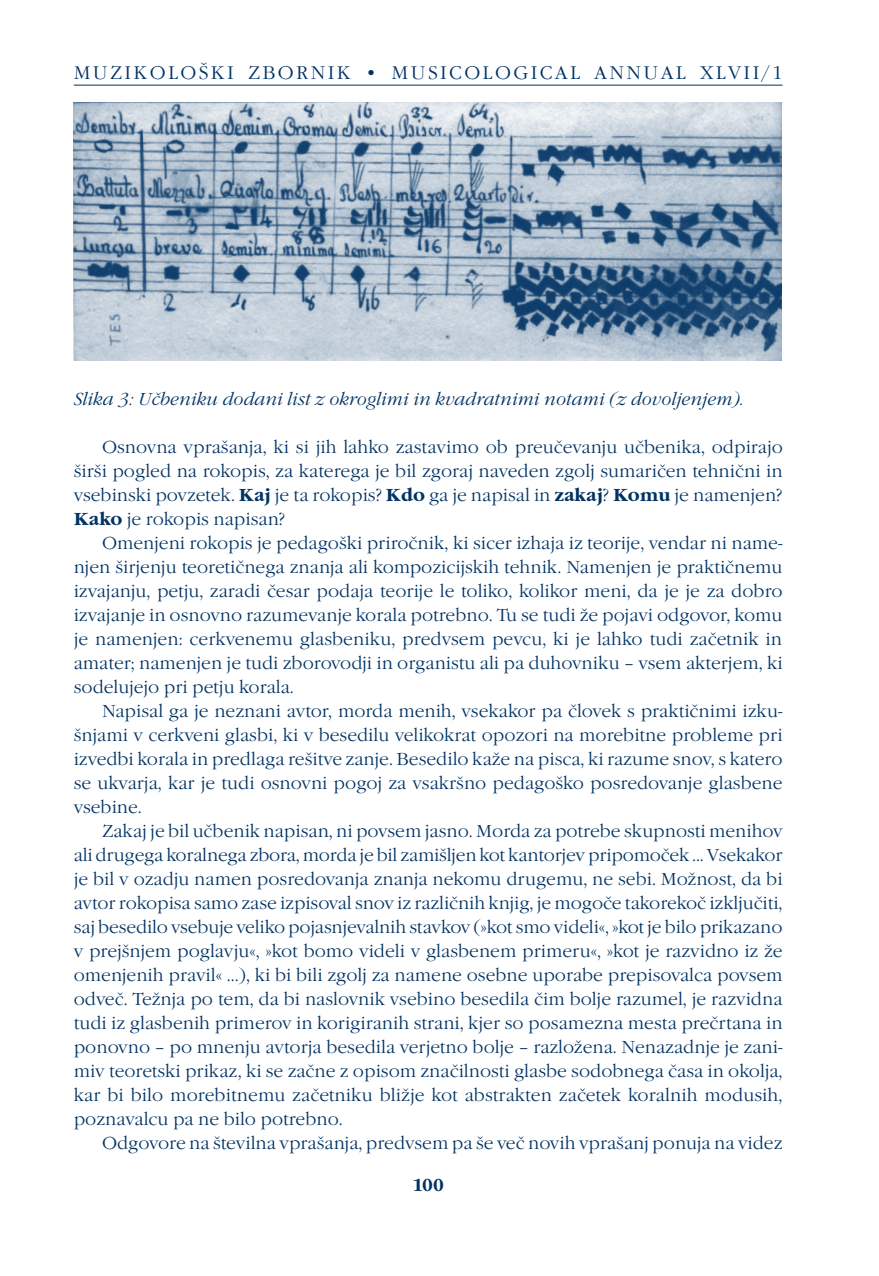
<style>
.page{position:relative;width:879px;height:1276px;background:#fff}
.page>*{position:absolute;margin:0;border:0;box-sizing:border-box;transform-origin:0 0}
.t1{font:19px "Garamond Itc TEE Ligh";letter-spacing:.125em;color:#003263}
.t2{font:18px/24px "Garamond Itc TEE Ligh";color:#003263;text-align:justify}
.t3{font:18px "Garamond Itc TEE Ligh Ital";color:#003263}
.t4{font:700 18px "Garamond Itc TEE";color:#003263}
.s1{font-family:"Garamond Itc TEE";font-weight:700}
</style>
<div class="page">
<hr style="left:74px;top:85px;width:708px;height:1px;background:#003263">
<img style="left:74px;top:102px;width:708px;height:259px">
<p class="t1" style="left:74px;top:62px;width:710px">MUZIKOLOŠKI ZBORNIK • MUSICOLOGICAL ANNUAL XLVII/1</p>
<p class="t3" style="left:74px;top:389px;width:672px">Slika 3: Učbeniku dodani list z okroglimi in kvadratnimi notami (z dovoljenjem).</p>
<p class="t2" style="left:74px;top:435px;width:711px;text-indent:28px">Osnovna vprašanja, ki si jih lahko zastavimo ob preučevanju učbenika, odpirajo širši pogled na rokopis, za katerega je bil zgoraj naveden zgolj sumaričen tehnični in vsebinski povzetek. <span class="s1">Kaj</span> je ta rokopis? <span class="s1">Kdo</span> ga je napisal in <span class="s1">zakaj</span>? <span class="s1">Komu</span> je namenjen?<br><span class="s1">Kako</span> je rokopis napisan?</p>
<p class="t2" style="left:74px;top:531px;width:710px;text-indent:28px">Omenjeni rokopis je pedagoški priročnik, ki sicer izhaja iz teorije, vendar ni name&shy;njen širjenju teoretičnega znanja ali kompozicijskih tehnik. Namenjen je praktičnemu izvajanju, petju, zaradi česar podaja teorije le toliko, kolikor meni, da je je za dobro izvajanje in osnovno razumevanje korala potrebno. Tu se tudi že pojavi odgovor, komu je namenjen: cerkvenemu glasbeniku, predvsem pevcu, ki je lahko tudi začetnik in amater; namenjen je tudi zborovodji in organistu ali pa duhovniku – vsem akterjem, ki sodelujejo pri petju korala.</p>
<p class="t2" style="left:74px;top:699px;width:710px;text-indent:28px">Napisal ga je neznani avtor, morda menih, vsekakor pa človek s praktičnimi izku&shy;šnjami v cerkveni glasbi, ki v besedilu velikokrat opozori na morebitne probleme pri izvedbi korala in predlaga rešitve zanje. Besedilo kaže na pisca, ki razume snov, s katero se ukvarja, kar je tudi osnovni pogoj za vsakršno pedagoško posredovanje glasbene vsebine.</p>
<p class="t2" style="left:74px;top:819px;width:710px;text-indent:28px">Zakaj je bil učbenik napisan, ni povsem jasno. Morda za potrebe skupnosti menihov ali drugega koralnega zbora, morda je bil zamišljen kot kantorjev pripomoček ... Vsekakor je bil v ozadju namen posredovanja znanja nekomu drugemu, ne sebi. Možnost, da bi avtor rokopisa samo zase izpisoval snov iz različnih knjig, je mogoče takorekoč izključiti, saj besedilo vsebuje veliko pojasnjevalnih stavkov (»kot smo videli«, »kot je bilo prikazano v prejšnjem poglavju«, »kot bomo videli v glasbenem primeru«, »kot je razvidno iz že omenjenih pravil« ...), ki bi bili zgolj za namene osebne uporabe prepisovalca povsem odveč. Težnja po tem, da bi naslovnik vsebino besedila čim bolje razumel, je razvidna tudi iz glasbenih primerov in korigiranih strani, kjer so posamezna mesta prečrtana in ponovno – po mnenju avtorja besedila verjetno bolje – razložena. Nenazadnje je zani&shy;miv teoretski prikaz, ki se začne z opisom značilnosti glasbe sodobnega časa in okolja, kar bi bilo morebitnemu začetniku bližje kot abstrakten začetek koralnih modusih, poznavalcu pa ne bilo potrebno.</p>
<p class="t2" style="left:102px;top:1131px;width:682px">Odgovore na številna vprašanja, predvsem pa še več novih vprašanj ponuja na videz</p>
<p class="t4" style="left:412px;top:1174px;width:33px">100</p>
</div>
